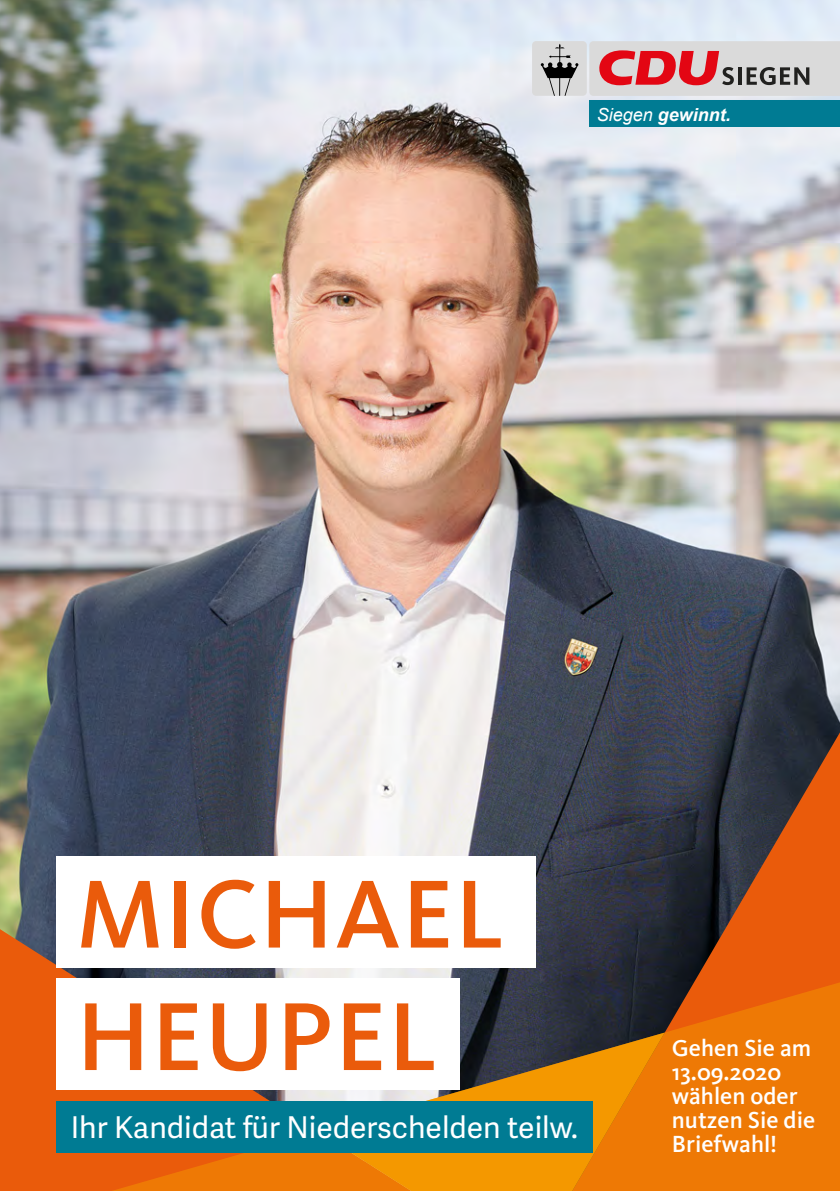
<style>
.page{position:relative;width:840px;height:1191px;background:#fff}
.page>*{position:absolute;margin:0;border:0;box-sizing:border-box;transform-origin:0 0}
.t1{font:500 100px/122.4px "Kievit";letter-spacing:.015em;color:#ea5b0b}
.t2{font:30px "Adelle Sans";color:#fff}
.t3{font:500 24px/24px "Kievit";color:#fff}
.t4{font:italic 700 18px "Arial";color:#fff}
.s1{font-weight:400}
</style>
<div class="page">
<img style="left:0;top:0;width:839px;height:976px">
<svg style="left:572px;top:732px;width:267px;height:244px;background:#5e3d31"></svg>
<svg style="left:0;top:929px;width:411px;height:262px;background:#cf642a"></svg>
<svg style="left:51px;top:976px;width:788px;height:215px;background:#c46515"></svg>
<svg style="left:318px;top:1032px;width:346px;height:159px;background:#c97e18"></svg>
<div style="left:56px;top:856px;width:479px;height:111px;background:#fff"></div>
<div style="left:56px;top:978px;width:403px;height:111px;background:#fff"></div>
<div style="left:56px;top:1101px;width:536px;height:51px;background:#007b93"></div>
<div style="left:589px;top:101px;width:250px;height:26px;background:#007b93"></div>
<svg style="left:589px;top:41px;width:250px;height:55px;background:#d1aaad"></svg>
<div style="left:532px;top:41px;width:54px;height:55px;background:#dadada;border-radius:4px"></div>
<svg style="left:540px;top:44px;width:38px;height:52px"></svg>
<p class="t4" style="left:596px;top:103px;width:136px"><span class="s1">Siegen</span> gewinnt.</p>
<h1 class="t1" style="left:76px;top:853px;width:429px">MICHAEL<br>HEUPEL</h1>
<p class="t2" style="left:71px;top:1106px;width:508px">Ihr Kandidat für Niederschelden teilw.</p>
<p class="t3" style="left:671px;top:1036px;width:145px">Gehen Sie am<br>13.09.2020 wählen oder nutzen Sie die<br>Briefwahl!</p>
</div>
